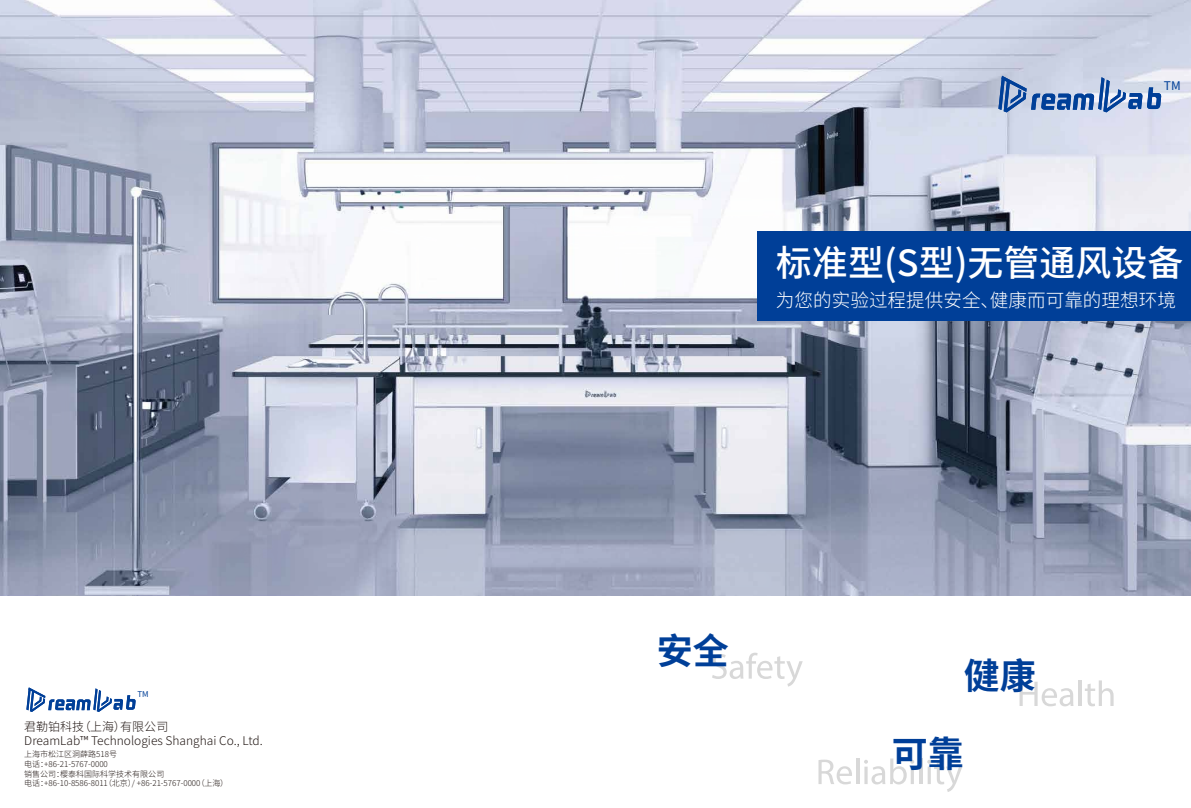
<style>
.page{position:relative;width:1191px;height:808px;background:#fff}
.page>*{position:absolute;margin:0;border:0;box-sizing:border-box;transform-origin:0 0}
.t1{font:500 36px "Source Han Sans CN";color:#fff}
.t2{font:700 36px/77.7px "Source Han Sans CN";color:#003f98}
.t3{font:300 18.6px "Source Han Sans CN";color:#fff}
.t4{font:300 12px/14.4px "Source Han Sans CN";color:#221815}
.t5{font:11.9px "Source Han Sans CN";color:#003f98}
.t6{font:300 8px/9.6px "Source Han Sans CN";color:#221815}
.t7{font:8px "Source Han Sans CN";color:#003f98}
</style>
<div class="page">
<svg style="left:818px;top:760px;width:34px;height:24px"></svg>
<hr style="left:856px;top:758px;width:3px;height:26px;background:#d8d8d8">
<svg style="left:864px;top:758px;width:50px;height:26px"></svg>
<hr style="left:919px;top:758px;width:3px;height:26px;background:#d8d8d8">
<svg style="left:927px;top:760px;width:35px;height:32px"></svg>
<svg style="left:1019px;top:682px;width:54px;height:24px"></svg>
<hr style="left:1078px;top:680px;width:3px;height:26px;background:#d8d8d8">
<svg style="left:1085px;top:680px;width:28px;height:26px"></svg>
<svg style="left:712px;top:653px;width:90px;height:33px"></svg>
<svg style="left:26px;top:687px;width:110px;height:25px"></svg>
<img style="left:0;top:0;width:1191px;height:596px">
<div style="left:756px;top:232px;width:435px;height:89px;background:#003f98"></div>
<svg style="left:998px;top:76px;width:163px;height:36px;background:#90a8cf"></svg>
<p class="t7" style="left:137px;top:689px;width:13px">TM</p>
<h3 class="t4" style="left:24px;top:719px;width:240px">君勒铂科技（上海）有限公司<br>DreamLab™ Technologies Shanghai Co., Ltd.</h3>
<p class="t6" style="left:24px;top:750px;width:205px">上海市松江区洞薛路518号<br>电话：+86-21-5767-0000<br>销售公司：樱泰科国际科学技术有限公司<br>电话：+86-10-8586-8011（北京）/ +86-21-5767-0000（上海）</p>
<h3 class="t5" style="left:1163px;top:79px;width:18px">TM</h3>
<h1 class="t1" style="left:776px;top:243px;width:409px">标准型(S型)无管通风设备</h1>
<h2 class="t3" style="left:776px;top:289px;width:401px">为您的实验过程提供安全、健康而可靠的理想环境</h2>
<h1 class="t2" style="left:657px;top:613px;width:73px">安全</h1>
<h1 class="t2" style="left:892px;top:638px;width:145px;text-indent:72px">健康可靠</h1>
</div>
